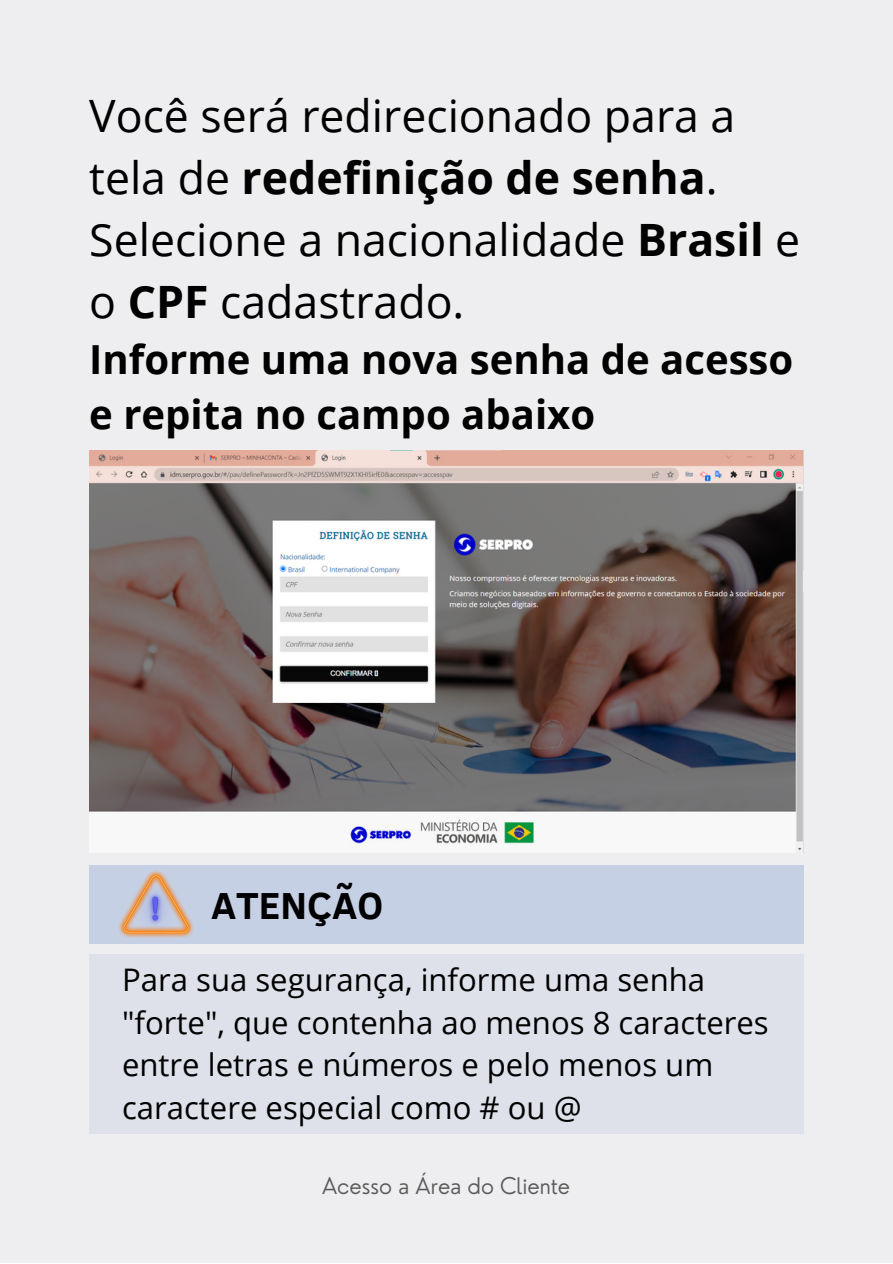
<style>
.page{position:relative;width:893px;height:1264px;background:#fff}
.page>*{position:absolute;margin:0;border:0;box-sizing:border-box;transform-origin:0 0}
.t1{font:44.55px/61.8px "Open Sans";color:#000}
.t2{font:700 40.05px/55.1px "Open Sans";color:#000}
.t3{font:700 38.55px "Clear Sans";color:#000}
.t4{font:31.05px/42.8px "Open Sans";color:#000}
.t5{font:300 22.5px "Nourd";color:#5b5b5b}
.s1{font-weight:700}
</style>
<div class="page">
<div style="left:0;top:0;width:892px;height:1262px;background:#eeedef"></div>
<img style="left:89px;top:451px;width:714px;height:401px">
<div style="left:89px;top:865px;width:714px;height:78px;background:#c6d0e4"></div>
<img style="left:117px;top:870px;width:81px;height:74px">
<div style="left:89px;top:953px;width:714px;height:180px;background:#dee1ea"></div>
<p class="t1" style="left:89px;top:84px;width:712px">Você será redirecionado para a tela de <span class="s1">redefinição de senha</span>.<br>Selecione a nacionalidade <span class="s1">Brasil</span> e o <span class="s1">CPF</span> cadastrado.</p>
<p class="t2" style="left:89px;top:331px;width:705px">Informe uma nova senha de acesso e repita no campo abaixo</p>
<p class="t3" style="left:211px;top:877px;width:174px">ATENÇÃO</p>
<p class="t4" style="left:122px;top:957px;width:648px">Para sua segurança, informe uma senha "forte", que contenha ao menos 8 caracteres entre letras e números e pelo menos um caractere especial como # ou @</p>
<p class="t5" style="left:322px;top:1171px;width:249px">Acesso a Área do Cliente</p>
</div>
